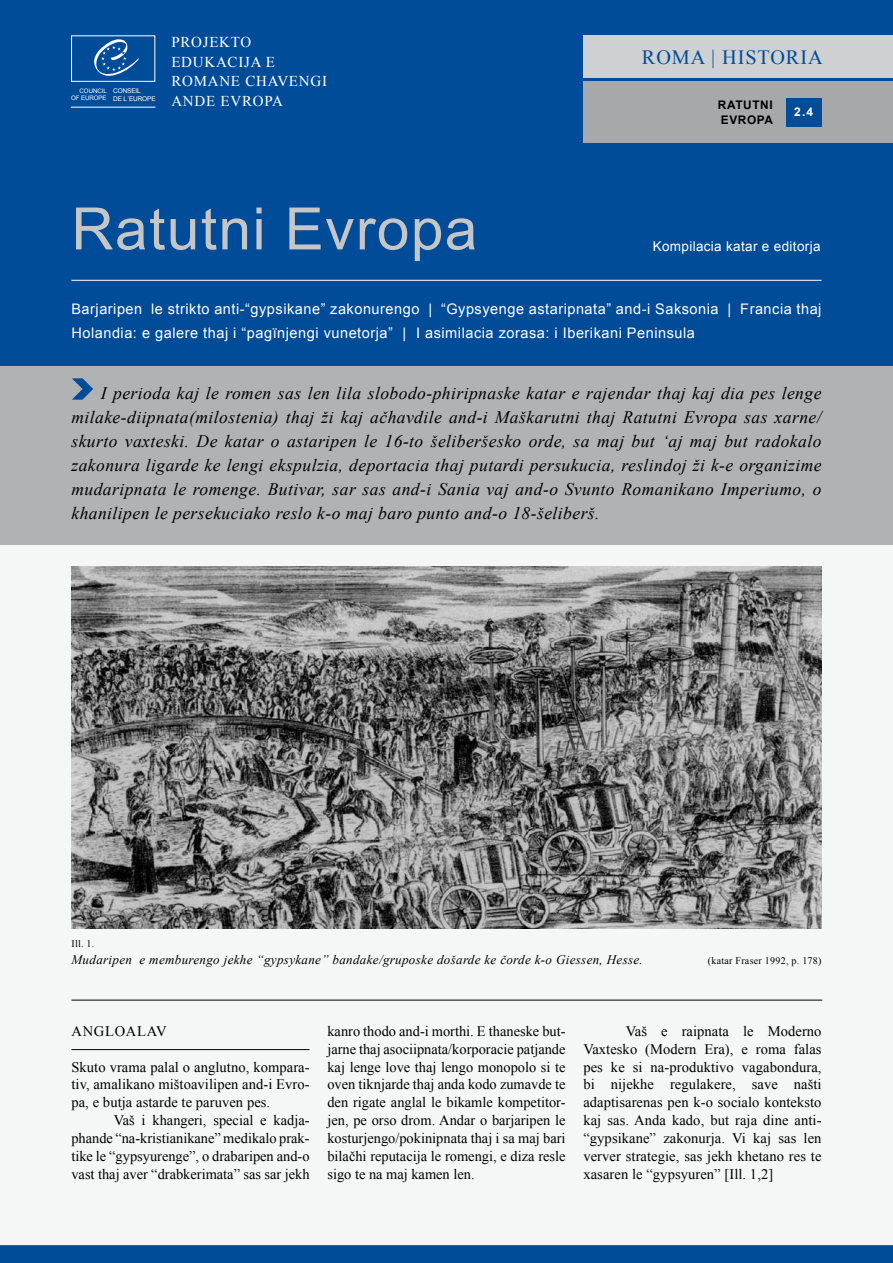
<style>
.page{position:relative;width:893px;height:1263px;background:#fff}
.page>*{position:absolute;margin:0;border:0;box-sizing:border-box;transform-origin:0 0}
.t1{font:58.5px "Arial";letter-spacing:.025em;color:#c5c6c8}
.t2{font:20.25px "Times New Roman";letter-spacing:.045em;color:#004c99}
.t3{font:italic 17.55px/24px "Times New Roman";letter-spacing:.025em;color:#000;text-align:justify}
.t4{font:15px/19.5px "Times New Roman";letter-spacing:.05em;color:#fff}
.t5{font:14.55px/17.9px "Times New Roman";letter-spacing:.005em;color:#000;text-align:justify}
.t6{font:14.55px/24px "Arial";letter-spacing:.035em;color:#fff}
.t7{font:14.55px "Times New Roman";letter-spacing:.05em;color:#000}
.t8{font:13.5px "Arial";letter-spacing:.025em;color:#fff}
.t9{font:italic 13.05px "Times New Roman";letter-spacing:.025em;color:#000}
.t10{font:700 12px "Arial";color:#fff}
.t11{font:700 11.85px/15px "Arial";letter-spacing:.05em;color:#000}
.t12{font:10.05px "Times New Roman";letter-spacing:.025em;color:#000}
.t13{font:6.45px/7.6px "Arial";letter-spacing:-.025em;color:#fff}
.t14{font:6.15px/7.6px "Arial";letter-spacing:-.01em;color:#fff;text-align:right}
</style>
<div class="page">
<div style="left:0;top:536px;width:893px;height:722px;background:#f5f6f6"></div>
<div style="left:0;top:0;width:893px;height:380px;background:#004c99"></div>
<hr style="left:71px;top:107px;width:84px;height:1px;background:#fff">
<svg style="left:90px;top:39px;width:49px;height:43px"></svg>
<div style="left:583px;top:81px;width:310px;height:62px;background:#a7a8aa"></div>
<div style="left:583px;top:36px;width:310px;height:42px;background:#cfd0d1"></div>
<div style="left:786px;top:98px;width:35px;height:28px;background:#004c99"></div>
<hr style="left:71px;top:1000px;width:751px;height:1px;background:#000">
<hr style="left:71px;top:1049px;width:239px;height:1px;background:#000">
<div style="left:0;top:1245px;width:893px;height:18px;background:#004c99"></div>
<hr style="left:71px;top:280px;width:750px;height:1px;background:#fff">
<img style="left:71px;top:566px;width:750px;height:363px">
<div style="left:0;top:366px;width:893px;height:179px;background:#b1b2b4"></div>
<svg style="left:72px;top:378px;width:21px;height:22px"></svg>
<p class="t14" style="left:71px;top:87px;width:37px">Council of Europe</p>
<p class="t13" style="left:113px;top:87px;width:43px">Conseil<br>de l´Europe</p>
<p class="t4" style="left:171px;top:32px;width:157px">PROJEKTO<br>EDUKACIJA E<br>ROMANE CHAVENGI<br>ANDE EVROPA</p>
<h1 class="t1" style="left:71px;top:191px;width:407px">Ratutni Evropa</h1>
<h2 class="t2" style="left:642px;top:44px;width:32px">Roma</h2>
<h2 class="t2" style="left:711px;top:44px;width:61px">| Historia</h2>
<p class="t10" style="left:794px;top:104px;width:21px">2.4</p>
<p class="t11" style="left:718px;top:98px;width:57px">RATUTNI<br>EVROPA</p>
<p class="t8" style="left:653px;top:237px;width:169px">Kompilacia katar e editorja</p>
<p class="t6" style="left:71px;top:298px;width:752px">Barjaripen le strikto anti-“gypsikane” zakonurengo | “Gypsyenge astaripnata” and-i Saksonia | Francia thaj<br>Holandia: e galere thaj i “pagïnjengi vunetorja” | I asimilacia zorasa: i I berikani Peninsula</p>
<p class="t3" style="left:71px;top:381px;width:752px;text-indent:29px">I perioda kaj le romen sas len lila slobodo-phiripnaske katar e rajendar thaj kaj dia pes lenge milake-diipnata(milostenia) thaj ži kaj ačhavdile and-i Maškarutni thaj Ratutni Evropa sas xarne/ skurto vaxteski. De katar o astaripen le 16-to šeliberšesko orde, sa maj but ‘aj maj but radokalo zakonura ligarde ke lengi ekspulzia, deportacia thaj putardi persukucia, reslindoj ži k-e organizime mudaripnata le romenge. Butivar, sar sas and-i Sania vaj and-o Svunto Romanikano Imperiumo, o khanilipen le persekuciako reslo k-o maj baro punto and-o 18-šeliberš.</p>
<p class="t12" style="left:71px;top:936px;width:25px">Ill. 1.</p>
<p class="t9" style="left:71px;top:951px;width:573px">Mudaripen e memburengo jekhe “gypsykane” bandake/gruposke došarde ke čorde k-o Giessen, Hesse.</p>
<p class="t12" style="left:708px;top:954px;width:115px">(katar Fraser 1992, p. 178)</p>
<p class="t7" style="left:71px;top:1021px;width:97px">ANGLOALAV</p>
<p class="t5" style="left:71px;top:1057px;width:240px">Skuto vrama palal o anglutno, kompara&shy;tiv, amalikano mištoavilipen and-i Evro&shy;pa, e butja astarde te paruven pes.</p>
<p class="t5" style="left:71px;top:1111px;width:240px;text-indent:43px">Vaš i khangeri, special e kadja&shy;phande “na-kristianikane” medikalo prak&shy;tike le “gypsyurenge”, o drabaripen and-o vast thaj aver “drabkerimata” sas sar jekh</p>
<p class="t5" style="left:327px;top:1022px;width:240px">kanro thodo and-i morthi. E thaneske but&shy;jarne thaj asociipnata/korporacie patjande kaj lenge love thaj lengo monopolo si te oven tiknjarde thaj anda kodo zumavde te den rigate anglal le bikamle kompetitor&shy;jen, pe orso drom. Andar o barjaripen le kosturjengo/pokinipnata thaj i sa maj bari bilačhi reputacija le romengi, e diza resle sigo te na maj kamen len.</p>
<p class="t5" style="left:583px;top:1022px;width:240px;text-indent:43px">Vaš e raipnata le Moderno Vaxtesko (Modern Era), e roma falas pes ke si na-produktivo vagabondura, bi nijekhe regulakere, save našti adaptisarenas pen k-o socialo konteksto kaj sas. Anda kado, but raja dine anti-“gypsikane” zakonurja. Vi kaj sas len verver strategie, sas jekh khetano res te xasaren le “gypsyuren” [Ill. 1,2]</p>
</div>
